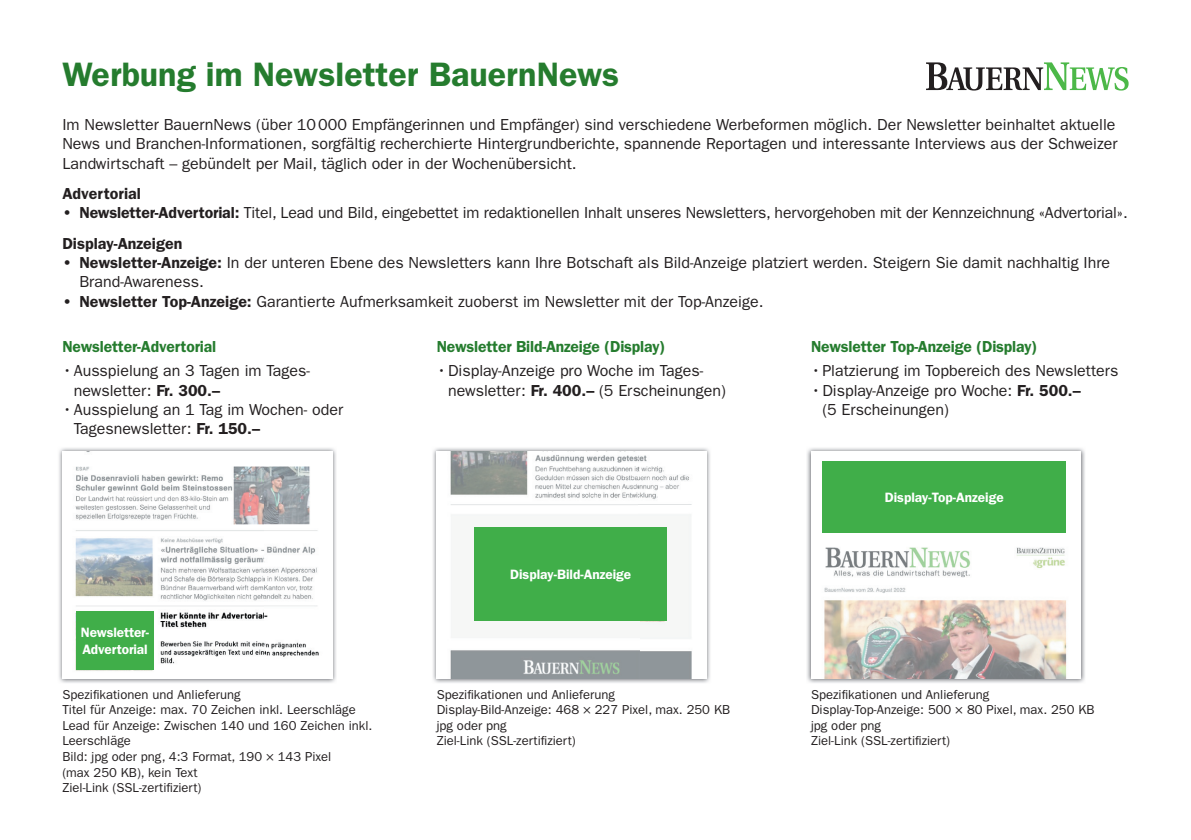
<style>
.page{position:relative;width:1191px;height:840px;background:#fff}
.page>*{position:absolute;margin:0;border:0;box-sizing:border-box;transform-origin:0 0}
.t1{font:600 34px "ITC Franklin Gothic Std";color:#257c2e}
.t2{font:16px/19.2px "ITC Franklin Gothic Std";color:#231f20}
.t3{font:600 16px "ITC Franklin Gothic Std";letter-spacing:-.01em;color:#257c2e}
.t4{font:600 16px "ITC Franklin Gothic Std";color:#231f20}
.t5{font:600 13.6px/16.4px "ITC Franklin Gothic Std";color:#fff}
.t6{font:13px/15.6px "ITC Franklin Gothic Std";color:#231f20}
.s1{font-weight:600}
</style>
<div class="page">
<svg style="left:926px;top:62px;width:202px;height:28px"></svg>
<img style="left:807px;top:448px;width:278px;height:235px">
<div style="left:811px;top:451px;width:269px;height:227px;background:#fff"></div>
<img style="left:824px;top:547px;width:243px;height:131px">
<div style="left:822px;top:461px;width:244px;height:71px;background:#40ae49"></div>
<img style="left:59px;top:448px;width:277px;height:235px">
<img style="left:62px;top:451px;width:270px;height:227px">
<div style="left:76px;top:611px;width:78px;height:59px;background:#40ae49"></div>
<img style="left:433px;top:448px;width:277px;height:235px">
<img style="left:437px;top:451px;width:269px;height:227px">
<div style="left:474px;top:527px;width:192px;height:93px;background:#40ae49"></div>
<h1 class="t1" style="left:62px;top:54px;width:558px">Werbung im Newsletter BauernNews</h1>
<p class="t2" style="left:62px;top:115px;width:1056px">Im Newsletter BauernNews (über 10 000 Empfängerinnen und Empfänger) sind verschiedene Werbeformen möglich. Der Newsletter beinhaltet aktuelle<br>News und Branchen-Informationen, sorgfältig recherchierte Hintergrundberichte, spannende Reportagen und interessante Interviews aus der Schweizer<br>Landwirtschaft – gebündelt per Mail, täglich oder in der Wochenübersicht.</p>
<p class="t4" style="left:62px;top:184px;width:80px">Advertorial</p>
<p class="t2" style="left:62px;top:198px;width:1067px;line-height:30.6px"><span class="s1">• Newsletter-Advertorial:</span> Titel, Lead und Bild, eingebettet im redaktionellen Inhalt unseres Newsletters, hervorgehoben mit der Kennzeichnung «Advertorial».<br><span class="s1">Display-Anzeigen</span></p>
<p class="t2" style="left:79px;top:253px;width:1032px;text-indent:-17px"><span class="s1">• Newsletter-Anzeige:</span> In der unteren Ebene des Newsletters kann Ihre Botschaft als Bild-Anzeige platziert werden. Steigern Sie damit nachhaltig Ihre<br>Brand-Awareness.</p>
<p class="t2" style="left:62px;top:291px;width:702px"><span class="s1">• Newsletter Top-Anzeige:</span> Garantierte Aufmerksamkeit zuoberst im Newsletter mit der Top-Anzeige.</p>
<p class="t3" style="left:62px;top:336px;width:155px">Newsletter-Advertorial</p>
<p class="t2" style="left:74px;top:361px;width:238px;text-indent:-11px">• Ausspielung an 3 Tagen im Tages&shy;newsletter: <span class="s1">Fr. 300.–</span></p>
<p class="t2" style="left:74px;top:399px;width:271px;text-indent:-11px">• Ausspielung an 1 Tag im Wochen- oder<br>Tagesnewsletter: <span class="s1">Fr. 150.–</span></p>
<p class="t5" style="left:81px;top:624px;width:70px">Newsletter-<br>Advertorial</p>
<p class="t3" style="left:437px;top:336px;width:230px">Newsletter Bild-Anzeige (Display)</p>
<p class="t2" style="left:448px;top:361px;width:279px;text-indent:-11px">• Display-Anzeige pro Woche im Tages&shy;newsletter: <span class="s1">Fr. 400.–</span> (5 Erscheinungen)</p>
<p class="t5" style="left:510px;top:565px;width:123px">Display-Bild-Anzeige</p>
<p class="t3" style="left:811px;top:336px;width:228px">Newsletter Top-Anzeige (Display)</p>
<p class="t2" style="left:811px;top:361px;width:309px">• Platzierung im Topbereich des Newsletters</p>
<p class="t2" style="left:822px;top:380px;width:260px;text-indent:-11px">• Display-Anzeige pro Woche: <span class="s1">Fr. 500.– </span>(5 Erscheinungen)</p>
<p class="t5" style="left:884px;top:488px;width:120px">Display-Top-Anzeige</p>
<p class="t6" style="left:62px;top:686px;width:311px">Spezifikationen und Anlieferung<br>Titel für Anzeige: max. 70 Zeichen inkl. Leerschläge Lead für Anzeige: Zwischen 140 und 160 Zeichen inkl.<br>Leerschläge<br>Bild: jpg oder png, 4:3 Format, 190 × 143 Pixel<br>(max 250 KB), kein Text<br>Ziel-Link (SSL-zertifiziert)</p>
<p class="t6" style="left:437px;top:686px;width:295px">Spezifikationen und Anlieferung<br>Display-Bild-Anzeige: 468 × 227 Pixel, max. 250 KB jpg oder png<br>Ziel-Link (SSL-zertifiziert)</p>
<p class="t6" style="left:811px;top:686px;width:285px">Spezifikationen und Anlieferung<br>Display-Top-Anzeige: 500 × 80 Pixel, max. 250 KB jpg oder png<br>Ziel-Link (SSL-zertifiziert)</p>
</div>
